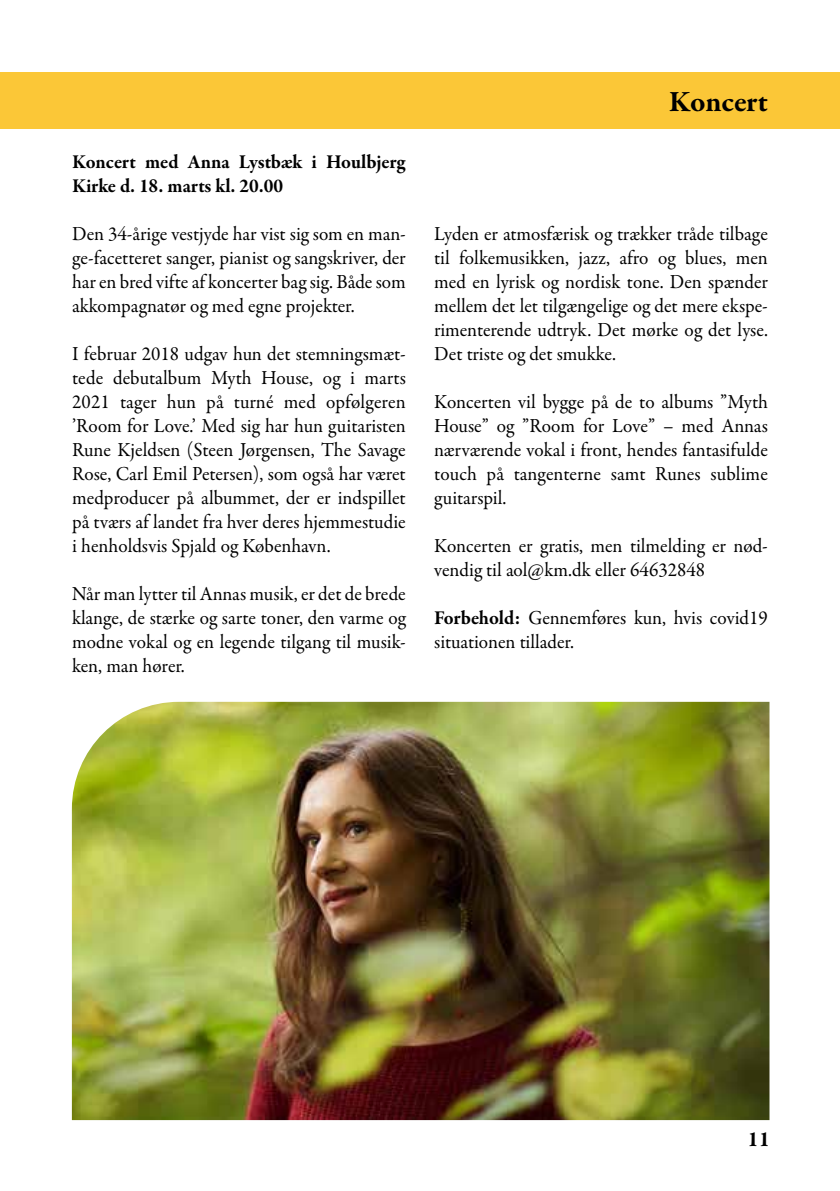
<style>
.page{position:relative;width:840px;height:1191px;background:#fff}
.page>*{position:absolute;margin:0;border:0;box-sizing:border-box;transform-origin:0 0}
.t1{font:700 30px "Garamond Premr Pro";letter-spacing:-.005em;color:#000}
.t2{font:700 22px "Garamond Premr Pro";color:#000}
.t3{font:20px/24px "Garamond Premr Pro";color:#000;text-align:justify;scale:.96 1}
.t4{font:700 20px/24px "Garamond Premr Pro";color:#000;scale:.96 1}
.s1{font-weight:700}
</style>
<div class="page">
<div style="left:0;top:72px;width:839px;height:57px;background:#fbc737"></div>
<img style="left:72px;top:702px;width:697px;height:418px">
<p class="t4" style="left:72px;top:150px;width:349px">Koncert med Anna Lystbæk i Houlbjerg<br>Kirke d. 18. marts kl. 20.00</p>
<p class="t3" style="left:72px;top:222px;width:349px">Den 34-årige vestjyde har vist sig som en man&shy;ge-facetteret sanger, pianist og sangskriver, der har en bred vifte af koncerter bag sig. Både som akkompagnatør og med egne projekter.</p>
<p class="t3" style="left:72px;top:342px;width:349px">I februar 2018 udgav hun det stemningsmæt&shy;tede debutalbum Myth House, og i marts 2021 tager hun på turné med opfølgeren ’Room for Love.’ Med sig har hun guitaristen Rune Kjeldsen (Steen Jørgensen, The Savage Rose, Carl Emil Petersen), som også har været medproducer på albummet, der er indspillet på tværs af landet fra hver deres hjemmestudie i henholdsvis Spjald og København.</p>
<p class="t3" style="left:72px;top:582px;width:349px">Når man lytter til Annas musik, er det de brede klange, de stærke og sarte toner, den varme og modne vokal og en legende tilgang til musik&shy;ken, man hører.</p>
<h1 class="t1" style="left:668px;top:83px;width:101px">Koncert</h1>
<p class="t3" style="left:434px;top:222px;width:349px">Lyden er atmosfærisk og trækker tråde tilbage til folkemusikken, jazz, afro og blues, men med en lyrisk og nordisk tone. Den spænder mellem det let tilgængelige og det mere ekspe&shy;rimenterende udtryk. Det mørke og det lyse.<br>Det triste og det smukke.</p>
<p class="t3" style="left:434px;top:390px;width:349px">Koncerten vil bygge på de to albums ”Myth House” og ”Room for Love” – med Annas nærværende vokal i front, hendes fantasifulde touch på tangenterne samt Runes sublime guitarspil.</p>
<p class="t3" style="left:434px;top:534px;width:349px">Koncerten er gratis, men tilmelding er nød&shy;vendig til aol@km.dk eller 64632848</p>
<p class="t3" style="left:434px;top:606px;width:349px"><span class="s1">Forbehold:</span> Gennemføres kun, hvis covid19 situationen tillader.</p>
<p class="t2" style="left:747px;top:1125px;width:24px">11</p>
</div>
